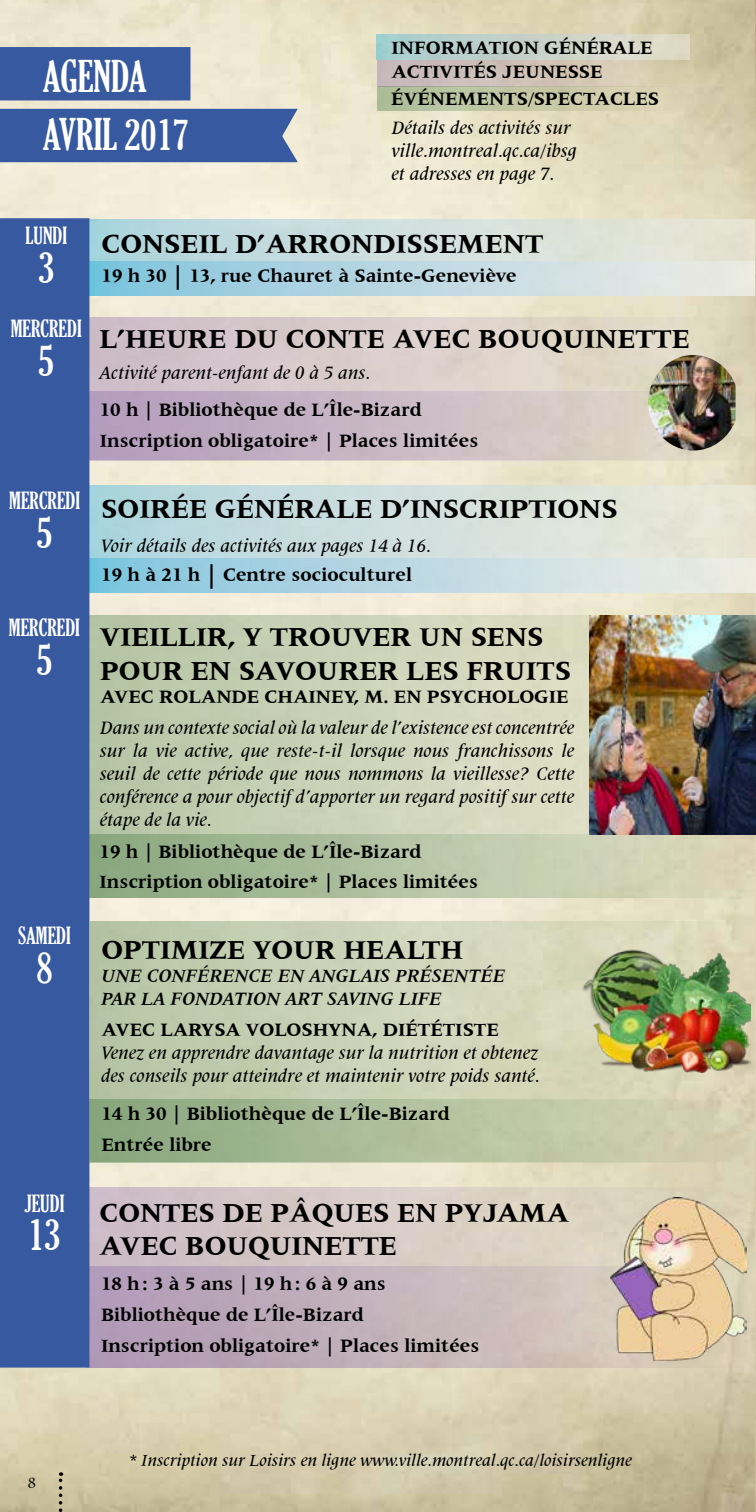
<style>
.page{position:relative;width:756px;height:1512px;background:#fff}
.page>*{position:absolute;margin:0;border:0;box-sizing:border-box;transform-origin:0 0}
.t1{font:extra-condensed 42px/58.3px "Gloucester";color:#fff}
.t2{font:700 28px/33.6px "Latin 725 BT";color:#000}
.t3{font:extra-condensed 22.75px "Gloucester";color:#fff}
.t4{font:italic 500 19.25px/23.1px "Latin 725 BT";color:#000}
.t5{font:700 19.25px/31px "Latin 725 BT";color:#000}
.t6{font:italic 700 19.25px/23.1px "Latin 725 BT";color:#000}
.t7{font:italic 500 17.5px "Latin 725 BT";color:#000}
.t8{font:15.75px "Latin 725 BT";color:#000}
.s1{font-size:24.5px}
.s2{font-weight:700;font-style:normal}
.s3{font-weight:700;font-style:normal;font-size:24.5px}
</style>
<div class="page">
<img style="left:0;top:0;width:756px;height:1512px">
<div style="left:90px;top:921px;width:665px;height:241px;background:linear-gradient(to right,#b8c8ab,#e3ddc1)"></div>
<div style="left:88px;top:1099px;width:663px;height:63px;background:linear-gradient(to right,#87a87f,#dad5b6)"></div>
<div style="left:377px;top:60px;width:313px;height:27px;background:linear-gradient(to right,#c7b7bf,#dbcfae)"></div>
<div style="left:377px;top:35px;width:313px;height:24px;background:linear-gradient(to right,#a6cbcd,#e6dcc7)"></div>
<div style="left:377px;top:87px;width:313px;height:24px;background:linear-gradient(to right,#adbf98,#e0d4b5)"></div>
<div style="left:0;top:108px;width:299px;height:55px;background:#3759a0"></div>
<div style="left:0;top:47px;width:190px;height:53px;background:#3759a0"></div>
<div style="left:88px;top:1187px;width:654px;height:181px;background:linear-gradient(to right,#cfbfcb,#ddd6ba)"></div>
<div style="left:88px;top:1266px;width:667px;height:102px;background:linear-gradient(to right,#b09bbb,#dcd1b6)"></div>
<div style="left:90px;top:220px;width:666px;height:75px;background:linear-gradient(to right,#b1d6e1,#ede6d5)"></div>
<div style="left:90px;top:262px;width:666px;height:33px;background:linear-gradient(to right,#81c4df,#f4ece4)"></div>
<svg style="left:89px;top:615px;width:500px;height:219px;background:#cad1b6"></svg>
<div style="left:82px;top:834px;width:674px;height:64px;background:linear-gradient(to right,#89a983,#e2ddc1)"></div>
<div style="left:88px;top:317px;width:668px;height:143px;background:linear-gradient(to right,#d0bfcd,#e3dec3)"></div>
<div style="left:88px;top:391px;width:668px;height:69px;background:linear-gradient(to right,#b49bc0,#e4dec6)"></div>
<div style="left:89px;top:485px;width:667px;height:107px;background:linear-gradient(to right,#b0d6e0,#efe8d7)"></div>
<div style="left:89px;top:558px;width:667px;height:34px;background:linear-gradient(to right,#82c5e0,#f5eee5)"></div>
<img style="left:589px;top:615px;width:166px;height:219px">
<img style="left:581px;top:947px;width:170px;height:125px">
<img style="left:610px;top:1198px;width:136px;height:162px">
<svg style="left:755px;top:0;width:1px;height:1244px"></svg>
<div style="left:0;top:218px;width:89px;height:1150px;background:#3759a0"></div>
<img style="left:648px;top:355px;width:88px;height:96px">
<svg style="left:59px;top:1472px;width:3px;height:40px"></svg>
<h1 class="t1" style="left:43px;top:48px;width:148px">AGENDA<br>AVRIL 2017</h1>
<p class="t5" style="left:391px;top:33px;width:263px">INFORMATION GÉNÉRALE</p>
<p class="t5" style="left:391px;top:83px;width:269px">ÉVÉNEMENTS/SPECTACLES</p>
<p class="t4" style="left:392px;top:116px;width:187px">Détails des activités sur ville.montreal.qc.ca/ibsg et adresses en page 7.</p>
<p class="t5" style="left:391px;top:56px;width:213px">ACTIVITÉS JEUNESSE</p>
<p class="t3" style="left:26px;top:223px;width:43px">LUNDI</p>
<h1 class="t1" style="left:38px;top:238px;width:18px">3</h1>
<p class="t3" style="left:11px;top:316px;width:73px">MERCREDI</p>
<h1 class="t1" style="left:38px;top:331px;width:18px">5</h1>
<p class="t3" style="left:9px;top:488px;width:73px">MERCREDI</p>
<h1 class="t1" style="left:37px;top:503px;width:18px">5</h1>
<p class="t3" style="left:9px;top:615px;width:73px">MERCREDI</p>
<h1 class="t1" style="left:36px;top:630px;width:18px">5</h1>
<p class="t3" style="left:18px;top:923px;width:54px">SAMEDI</p>
<h1 class="t1" style="left:36px;top:938px;width:18px">8</h1>
<h2 class="t2" style="left:102px;top:227px;width:443px">CONSEIL D’ARRONDISSEMENT</h2>
<p class="t5" style="left:102px;top:260px;width:417px">19 h 30 <span class="s1">|</span> 13, rue Chauret à Sainte-Geneviève</p>
<h2 class="t2" style="left:100px;top:322px;width:592px">L’HEURE DU CONTE AVEC BOUQUINETTE</h2>
<p class="t4" style="left:100px;top:361px;width:273px">Activité parent-enfant de 0 à 5 ans.</p>
<p class="t5" style="left:100px;top:394px;width:380px">10 h | Bibliothèque de L’Île-Bizard<br>Inscription obligatoire* | Places limitées</p>
<h2 class="t2" style="left:101px;top:492px;width:518px">SOIRÉE GÉNÉRALE D’INSCRIPTIONS</h2>
<p class="t4" style="left:101px;top:531px;width:331px;line-height:29.4px">Voir détails des activités aux pages 14 à 16.<br><span class="s2">19 h à 21 h</span> <span class="s3">|</span> <span class="s2">Centre socioculturel</span></p>
<h2 class="t2" style="left:100px;top:620px;width:472px">VIEILLIR, Y TROUVER UN SENS<br>POUR EN SAVOURER LES FRUITS</h2>
<p class="t5" style="left:100px;top:681px;width:470px">AVEC ROLANDE CHAINEY, M. EN PSYCHOLOGIE</p>
<p class="t4" style="left:100px;top:716px;width:476px;text-align:justify">Dans un contexte social où la valeur de l’existence est concentrée sur la vie active, que reste-t-il lorsque nous franchissons le seuil de cette période que nous nommons la vieillesse? Cette conférence a pour objectif d’apporter un regard positif sur cette étape de la vie.</p>
<p class="t5" style="left:100px;top:836px;width:380px">19 h | Bibliothèque de L’Île-Bizard<br>Inscription obligatoire* | Places limitées</p>
<h2 class="t2" style="left:102px;top:933px;width:363px">OPTIMIZE YOUR HEALTH</h2>
<p class="t6" style="left:102px;top:964px;width:405px">UNE CONFÉRENCE EN ANGLAIS PRÉSENTÉE<br>PAR LA FONDATION ART SAVING LIFE</p>
<p class="t5" style="left:102px;top:1014px;width:399px">AVEC LARYSA VOLOSHYNA, DIÉTÉTISTE</p>
<p class="t4" style="left:102px;top:1041px;width:440px">Venez en apprendre davantage sur la nutrition et obtenez des conseils pour atteindre et maintenir votre poids santé.</p>
<p class="t5" style="left:102px;top:1098px;width:350px">14 h 30 | Bibliothèque de L’Île-Bizard<br>Entrée libre</p>
<p class="t3" style="left:25px;top:1190px;width:41px">JEUDI</p>
<h1 class="t1" style="left:28px;top:1206px;width:34px">13</h1>
<h2 class="t2" style="left:100px;top:1196px;width:471px">CONTES DE PÂQUES EN PYJAMA<br>AVEC BOUQUINETTE</h2>
<p class="t5" style="left:101px;top:1268px;width:380px">18 h: 3 à 5 ans | 19 h: 6 à 9 ans<br>Bibliothèque de L’Île-Bizard<br>Inscription obligatoire* | Places limitées</p>
<p class="t8" style="left:28px;top:1474px;width:10px">8</p>
<p class="t7" style="left:129px;top:1451px;width:505px">* Inscription sur Loisirs en ligne www.ville.montreal.qc.ca/loisirsenligne</p>
</div>
